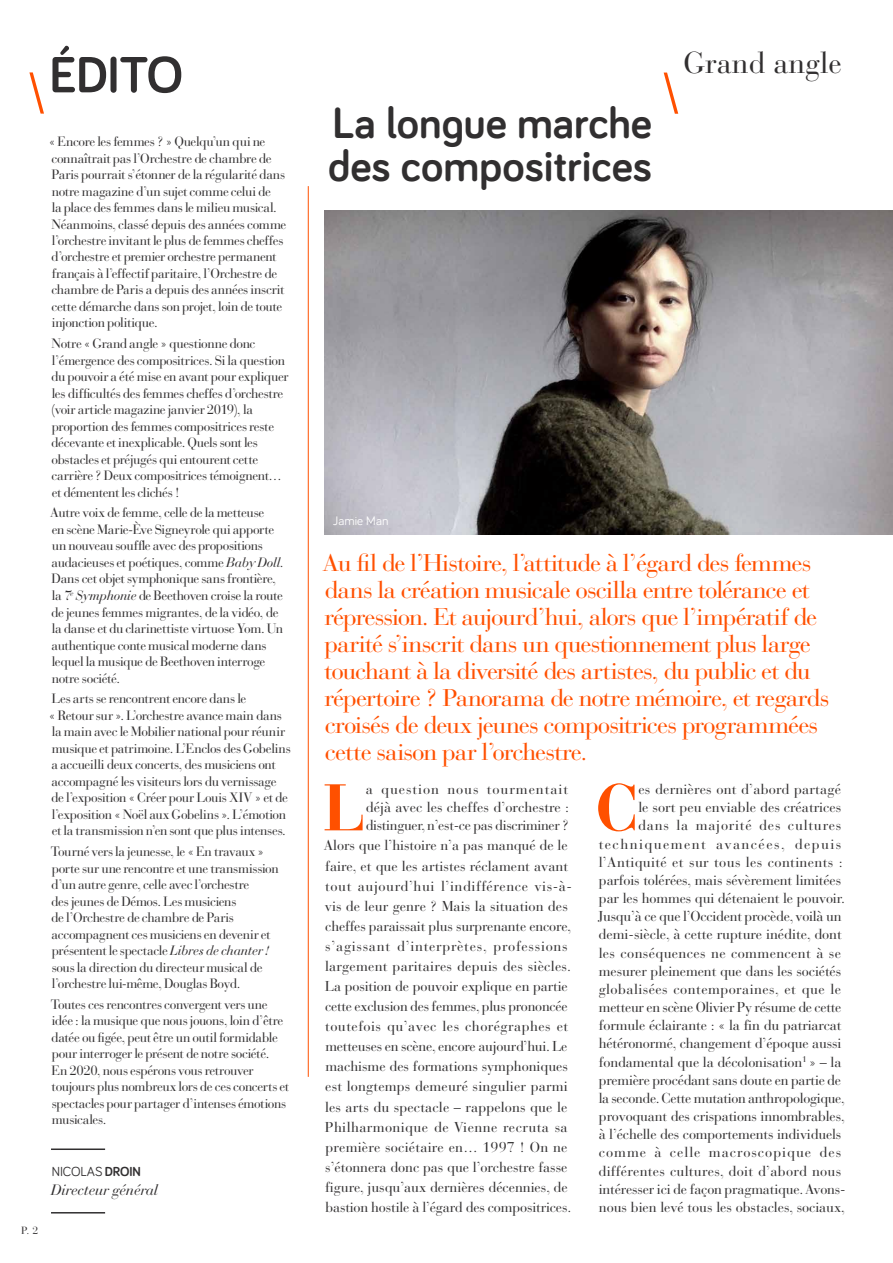
<style>
.page{position:relative;width:893px;height:1263px;background:#fff}
.page>*{position:absolute;margin:0;border:0;box-sizing:border-box;transform-origin:0 0}
.t1{font:700 65.4px "Bauer Bodoni Std";color:#ff5000}
.t2{font:700 52.5px "Bariol";letter-spacing:-.01em;color:#312f30}
.t3{font:700 45px/42.8px "Bariol";color:#312f30}
.t4{font:30px "Bauer Bodoni Std";color:#312f30}
.t5{font:24px/27px "Bauer Bodoni Std";letter-spacing:-.04em;color:#ff5000;scale:1.04 1}
.t6{font:italic 15px "Bauer Bodoni Std";letter-spacing:-.01em;color:#312f30}
.t7{font:14.25px/20.1px "Bauer Bodoni Std";letter-spacing:-.005em;color:#312f30;text-align:justify}
.t8{font:14.25px "Bauer Bodoni Std";letter-spacing:.025em;color:#312f30}
.t9{font:14.25px "Bauer Bodoni Std";letter-spacing:.015em;color:#312f30}
.t10{font:14.25px "Bauer Bodoni Std";letter-spacing:.03em;color:#312f30}
.t11{font:14.25px "Bauer Bodoni Std";letter-spacing:.1em;color:#312f30}
.t12{font:14.25px "Bauer Bodoni Std";letter-spacing:.065em;color:#312f30}
.t13{font:14.25px "Bauer Bodoni Std";letter-spacing:.055em;color:#312f30}
.t14{font:13.5px/16.5px "Bauer Bodoni Std";letter-spacing:-.03em;color:#312f30}
.t15{font:13.5px "Bariol";letter-spacing:-.01em;color:#312f30}
.t16{font:12.75px "Bariol";letter-spacing:.005em;color:#fff}
.t17{font:10.5px "Bauer Bodoni Std";color:#312f30}
.s1{font-style:italic}
.s2{font-weight:700}
</style>
<div class="page">
<svg style="left:29px;top:72px;width:15px;height:42px"></svg>
<svg style="left:664px;top:73px;width:14px;height:41px"></svg>
<hr style="left:51px;top:1148px;width:54px;height:2px;background:#312f30">
<hr style="left:51px;top:1212px;width:54px;height:1px;background:#312f30">
<img style="left:325px;top:211px;width:568px;height:323px">
<hr style="left:308px;top:186px;width:1px;height:891px;background:#ff5000">
<p class="t17" style="left:21px;top:1224px;width:18px">P. 2</p>
<h2 class="t2" style="left:49px;top:39px;width:135px">ÉDITO</h2>
<h3 class="t4" style="left:684px;top:45px;width:160px">Grand angle</h3>
<h3 class="t3" style="left:328px;top:100px;width:325px">La longue marche des compositrices</h3>
<p class="t14" style="left:49px;top:133px;width:239px">« Encore les femmes ? » Quelqu’un qui ne connaîtrait pas l’Orchestre de chambre de Paris pourrait s’étonner de la régularité dans notre magazine d’un sujet comme celui de<br>la place des femmes dans le milieu musical.<br>Néanmoins, classé depuis des années comme l’orchestre invitant le plus de femmes cheffes d’orchestre et premier orchestre permanent français à l’effectif paritaire, l’Orchestre de chambre de Paris a depuis des années inscrit cette démarche dans son projet, loin de toute injonction politique.</p>
<p class="t14" style="left:51px;top:335px;width:239px">Notre « Grand angle » questionne donc l’émergence des compositrices. Si la question du pouvoir a été mise en avant pour expliquer les difficultés des femmes cheffes d’orchestre (voir article magazine janvier 2019), la proportion des femmes compositrices reste décevante et inexplicable. Quels sont les obstacles et préjugés qui entourent cette carrière ? Deux compositrices témoignent… et démentent les clichés !</p>
<p class="t14" style="left:50px;top:505px;width:235px">Autre voix de femme, celle de la metteuse<br>en scène Marie-Ève Signeyrole qui apporte un nouveau souffle avec des propositions audacieuses et poétiques, comme <span class="s1">Baby Doll</span>.<br>Dans cet objet symphonique sans frontière, la <span class="s1">7</span> <sup>e</sup> <span class="s1">Symphonie</span> de Beethoven croise la route de jeunes femmes migrantes, de la vidéo, de la danse et du clarinettiste virtuose Yom. Un authentique conte musical moderne dans lequel la musique de Beethoven interroge notre société.</p>
<p class="t14" style="left:49px;top:691px;width:244px">Les arts se rencontrent encore dans le<br>« Retour sur ». L’orchestre avance main dans la main avec le Mobilier national pour réunir musique et patrimoine. L’Enclos des Gobelins a accueilli deux concerts, des musiciens ont accompagné les visiteurs lors du vernissage<br>de l’exposition « Créer pour Louis XIV » et de l’exposition « Noël aux Gobelins ». L’émotion et la transmission n’en sont que plus intenses.</p>
<p class="t14" style="left:51px;top:843px;width:229px">Tourné vers la jeunesse, le « En travaux » porte sur une rencontre et une transmission d’un autre genre, celle avec l’orchestre<br>des jeunes de Démos. Les musiciens<br>de l’Orchestre de chambre de Paris accompagnent ces musiciens en devenir et présentent le spectacle <span class="s1">Libres de chanter ! </span>sous la direction du directeur musical de l’orchestre lui-même, Douglas Boyd.</p>
<p class="t14" style="left:51px;top:996px;width:240px">Toutes ces rencontres convergent vers une idée : la musique que nous jouons, loin d’être datée ou figée, peut être un outil formidable pour interroger le présent de notre société.<br>En 2020, nous espérons vous retrouver toujours plus nombreux lors de ces concerts et spectacles pour partager d’intenses émotions musicales.</p>
<p class="t16" style="left:333px;top:512px;width:57px">Jamie Man</p>
<p class="t5" style="left:323px;top:550px;width:489px">Au fil de l’Histoire, l’attitude à l’égard des femmes dans la création musicale oscilla entre tolérance et répression. Et aujourd’hui, alors que l’impératif de parité s’inscrit dans un questionnement plus large touchant à la diversité des artistes, du public et du répertoire ? Panorama de notre mémoire, et regards croisés de deux jeunes compositrices programmées cette saison par l’orchestre.</p>
<h1 class="t1" style="left:323px;top:768px;width:45px">L</h1>
<p class="t7" style="left:366px;top:781px;width:205px;line-height:18px">a question nous tourmentait déjà avec les cheffes d’orchestre : distinguer, n’est-ce pas discriminer ?</p>
<p class="t7" style="left:324px;top:836px;width:250px;text-align:left">Alors que l’histoire n’a pas manqué de le faire, et que les artistes réclament avant tout aujourd’hui l’indifférence vis-à&shy;vis de leur genre ? Mais la situation des cheffes paraissait plus surprenante encore, s’agissant d’interprètes, professions largement paritaires depuis des siècles.<br>La position de pouvoir explique en partie cette exclusion des femmes, plus prononcée toutefois qu’avec les chorégraphes et metteuses en scène, encore aujourd’hui. Le machisme des formations symphoniques est longtemps demeuré singulier parmi les arts du spectacle – rappelons que le Philharmonique de Vienne recruta sa première sociétaire en… 1997 ! On ne s’étonnera donc pas que l’orchestre fasse figure, jusqu’aux dernières décennies, de bastion hostile à l’égard des compositrices.</p>
<h1 class="t1" style="left:595px;top:768px;width:45px">C</h1>
<p class="t7" style="left:638px;top:779px;width:204px">es dernières ont d’abord partagé</p>
<p class="t7" style="left:638px;top:797px;width:205px">le sort peu enviable des créatrices</p>
<p class="t13" style="left:638px;top:817px;width:205px">dans la majorité des cultures</p>
<p class="t11" style="left:599px;top:835px;width:244px">techniquement avancées, depuis</p>
<p class="t8" style="left:599px;top:853px;width:246px">l’Antiquité et sur tous les continents :</p>
<p class="t7" style="left:599px;top:870px;width:244px">parfois tolérées, mais sévèrement limitées</p>
<p class="t7" style="left:599px;top:888px;width:247px">par les hommes qui détenaient le pouvoir.</p>
<p class="t7" style="left:598px;top:906px;width:245px">Jusqu’à ce que l’Occident procède, voilà un</p>
<p class="t7" style="left:599px;top:925px;width:245px">demi-siècle, à cette rupture inédite, dont</p>
<p class="t8" style="left:599px;top:944px;width:244px">les conséquences ne commencent à se</p>
<p class="t7" style="left:599px;top:961px;width:244px">mesurer pleinement que dans les sociétés</p>
<p class="t10" style="left:599px;top:980px;width:244px">globalisées contemporaines, et que le</p>
<p class="t7" style="left:599px;top:997px;width:244px">metteur en scène Olivier Py résume de cette</p>
<p class="t7" style="left:599px;top:1015px;width:244px">formule éclairante : « la fin du patriarcat</p>
<p class="t7" style="left:599px;top:1034px;width:244px">hétéronormé, changement d’époque aussi</p>
<p class="t7" style="left:599px;top:1052px;width:244px">fondamental que la décolonisation<sup>1</sup> » – la</p>
<p class="t7" style="left:599px;top:1070px;width:244px">première procédant sans doute en partie de</p>
<p class="t7" style="left:599px;top:1088px;width:248px">la seconde. Cette mutation anthropologique,</p>
<p class="t7" style="left:599px;top:1106px;width:248px">provoquant des crispations innombrables,</p>
<p class="t7" style="left:599px;top:1124px;width:244px">à l’échelle des comportements individuels</p>
<p class="t12" style="left:599px;top:1144px;width:244px">comme à celle macroscopique des</p>
<p class="t9" style="left:599px;top:1162px;width:244px">différentes cultures, doit d’abord nous</p>
<p class="t7" style="left:599px;top:1179px;width:248px">intéresser ici de façon pragmatique. Avons-</p>
<p class="t7" style="left:599px;top:1197px;width:248px">nous bien levé tous les obstacles, sociaux,</p>
<p class="t15" style="left:52px;top:1162px;width:90px">NICOLAS <span class="s2">DROIN</span></p>
<p class="t6" style="left:51px;top:1181px;width:109px">Directeur général</p>
</div>
